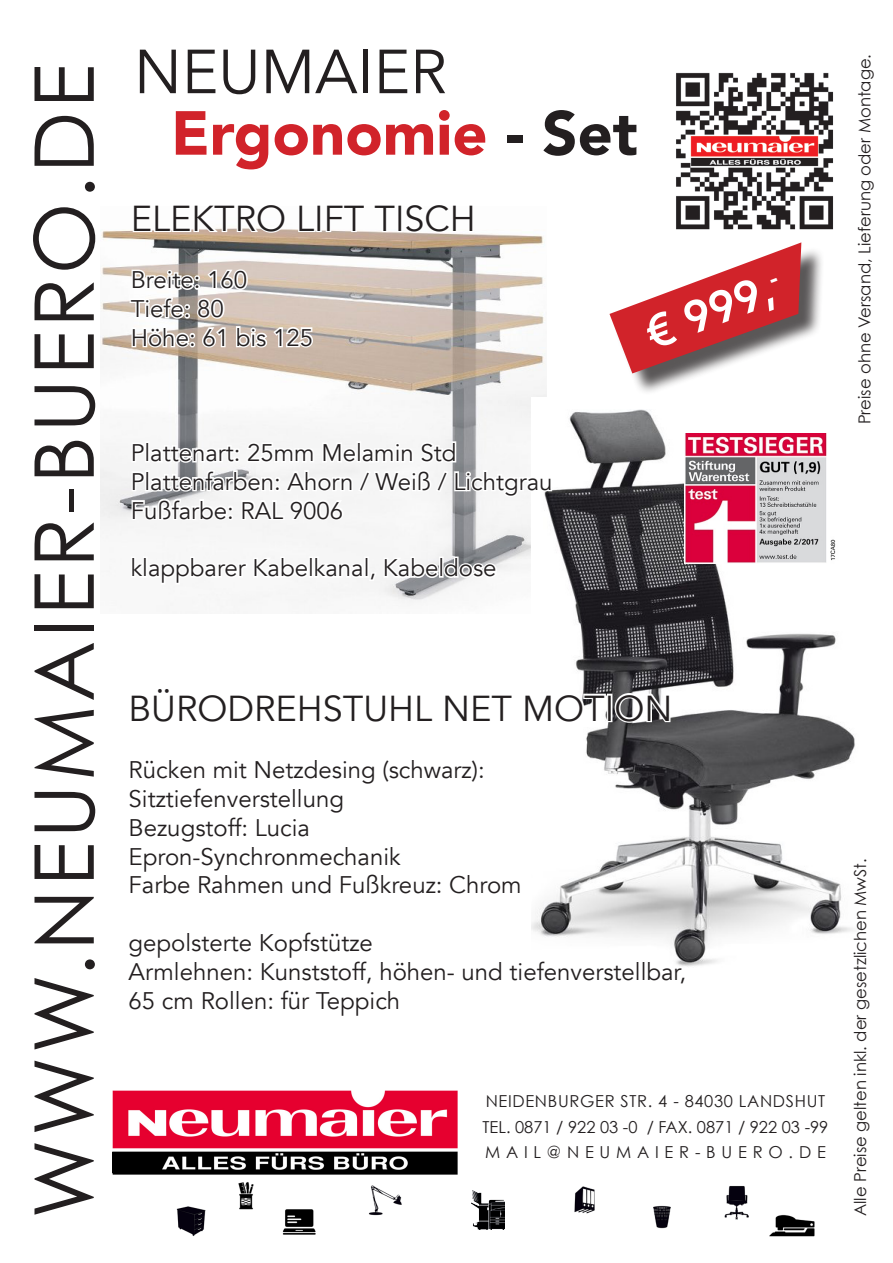
<style>
.page{position:relative;width:893px;height:1263px;background:#fff}
.page>*{position:absolute;margin:0;border:0;box-sizing:border-box;transform-origin:0 0}
.t1{font:82.5px "Century Gothic";letter-spacing:.04em;color:#231f20}
.t2{font:900 61.5px "Avenir";color:#d1232a}
.t3{font:61.5px "Avenir";color:#231f20}
.t4{font:800 45px "Avenir";color:#fff}
.t5{font:36px "Avenir";color:#231f20}
.t6{font:24px "Avenir";color:#231f20}
.t7{font:16.5px "Century Gothic";color:#231f20}
.t8{font:16.5px "Century Gothic";letter-spacing:.04em;color:#231f20}
.t9{font:16.5px "Century Gothic";letter-spacing:.35em;color:#231f20}
.s1{color:#231f20}
</style>
<div class="page">
<img style="left:101px;top:229px;width:445px;height:373px">
<img style="left:531px;top:398px;width:324px;height:568px">
<img style="left:676px;top:72px;width:158px;height:158px">
<img style="left:113px;top:1091px;width:344px;height:83px">
<img style="left:574px;top:1187px;width:21px;height:27px">
<img style="left:725px;top:1186px;width:24px;height:33px">
<img style="left:238px;top:1182px;width:16px;height:28px">
<img style="left:282px;top:1209px;width:34px;height:26px">
<img style="left:472px;top:1190px;width:33px;height:39px">
<img style="left:769px;top:1214px;width:46px;height:23px">
<img style="left:369px;top:1185px;width:33px;height:31px">
<img style="left:176px;top:1206px;width:30px;height:30px">
<img style="left:653px;top:1205px;width:18px;height:24px">
<div style="left:614px;top:246px;width:210px;height:150px;background:#231f20;opacity:.75"></div>
<svg style="left:609px;top:242px;width:192px;height:131px"></svg>
<img style="left:685px;top:434px;width:154px;height:130px">
<svg style="left:131px;top:228px;width:157px;height:7px"></svg>
<svg style="left:297px;top:229px;width:20px;height:5px"></svg>
<svg style="left:324px;top:229px;width:151px;height:6px"></svg>
<svg style="left:128px;top:267px;width:187px;height:83px"></svg>
<svg style="left:130px;top:431px;width:424px;height:95px"></svg>
<svg style="left:129px;top:555px;width:370px;height:31px"></svg>
<svg style="left:531px;top:683px;width:76px;height:42px"></svg>
<svg style="left:613px;top:689px;width:59px;height:37px"></svg>
<svg style="left:645px;top:959px;width:43px;height:8px"></svg>
<svg style="left:531px;top:929px;width:106px;height:37px"></svg>
<p class="t1" style="left:14px;top:1218px;width:1156px;rotate:-90deg">WWW.NEUMAIER-BUERO.DE</p>
<p class="t3" style="left:134px;top:35px;width:314px">NEUMAIER</p>
<p class="t2" style="left:171px;top:81px;width:468px">Ergonomie <span class="s1">- Set</span></p>
<p class="t5" style="left:131px;top:197px;width:347px">ELEKTRO LIFT TISCH</p>
<p class="t6" style="left:131px;top:266px;width:118px">Breite: 160</p>
<p class="t6" style="left:131px;top:294px;width:95px">Tiefe: 80</p>
<p class="t6" style="left:131px;top:323px;width:184px">Höhe: 61 bis 125</p>
<p class="t6" style="left:131px;top:438px;width:327px">Plattenart: 25mm Melamin Std</p>
<p class="t6" style="left:131px;top:467px;width:423px">Plattenfarben: Ahorn / Weiß / Lichtgrau</p>
<p class="t6" style="left:131px;top:496px;width:214px">Fußfarbe: RAL 9006</p>
<p class="t6" style="left:131px;top:554px;width:367px">klappbarer Kabelkanal, Kabeldose</p>
<p class="t4" style="left:635px;top:303px;width:144px;rotate:-21deg">€ 999,<sup>-</sup></p>
<p class="t7" style="left:854px;top:424px;width:372px;rotate:-90deg">Preise ohne Versand, Lieferung oder Montage.</p>
<p class="t5" style="left:129px;top:687px;width:545px">BÜRODREHSTUHL NET MOTION</p>
<p class="t6" style="left:129px;top:756px;width:358px">Rücken mit Netzdesing (schwarz):</p>
<p class="t6" style="left:129px;top:784px;width:217px">Sitztiefenverstellung</p>
<p class="t6" style="left:129px;top:813px;width:183px">Bezugstoff: Lucia</p>
<p class="t6" style="left:129px;top:842px;width:274px">Epron-Synchronmechanik</p>
<p class="t6" style="left:129px;top:871px;width:395px">Farbe Rahmen und Fußkreuz: Chrom</p>
<p class="t6" style="left:129px;top:928px;width:246px">gepolsterte Kopfstütze</p>
<p class="t6" style="left:129px;top:957px;width:559px">Armlehnen: Kunststoff, höhen- und tiefenverstellbar,</p>
<p class="t6" style="left:129px;top:986px;width:273px">65 cm Rollen: für Teppich</p>
<p class="t8" style="left:486px;top:1091px;width:341px">NEIDENBURGER STR. 4 - 84030 LANDSHUT</p>
<p class="t7" style="left:482px;top:1117px;width:347px">TEL. 0871 / 922 03 -0 / FAX. 0871 / 922 03 -99</p>
<p class="t9" style="left:485px;top:1142px;width:342px">MAIL@NEUMAIER-BUERO.DE</p>
<p class="t7" style="left:850px;top:1216px;width:359px;rotate:-90deg">Alle Preise gelten inkl. der gesetzlichen MwSt.</p>
</div>
